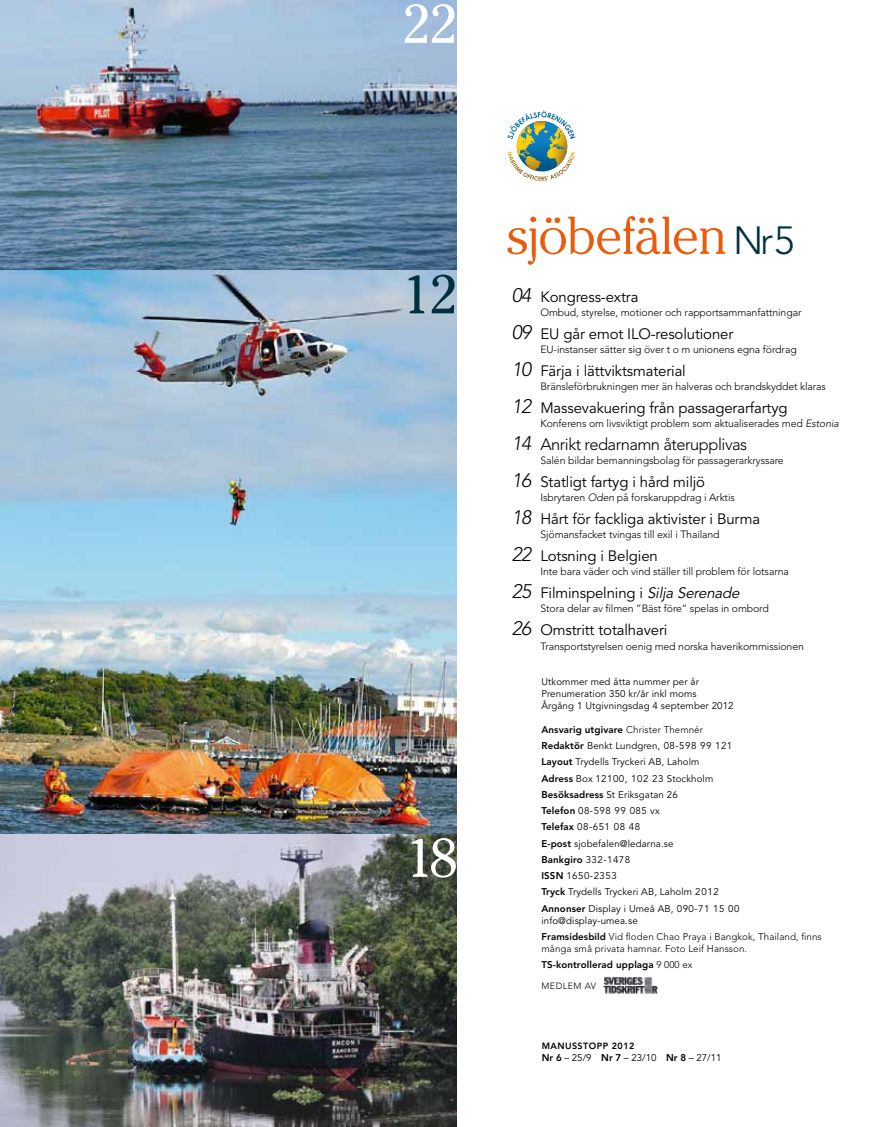
<style>
.page{position:relative;width:893px;height:1127px;background:#fff}
.page>*{position:absolute;margin:0;border:0;box-sizing:border-box;transform-origin:0 0}
.t1{font:54px "Cheltenham";color:#fff}
.t2{font:54px "Cheltenham";color:#00303e}
.t3{font:300 52.95px "Cheltenham";letter-spacing:-.025em;color:#ea5b0b}
.t4{font:300 16.5px "Avenir";letter-spacing:-.03em;color:#000}
.t5{font:15px "Avenir";letter-spacing:-.01em;color:#000}
.t6{font:300 10.5px "Avenir";letter-spacing:-.01em;color:#000}
.t7{font:9.75px/16.2px "Avenir";letter-spacing:.05em;color:#000}
.t8{font:300 9.75px/16.2px "Avenir";letter-spacing:.01em;color:#000}
.t9{font:9.75px/12px "Avenir";letter-spacing:.01em;color:#000}
.t10{font:800 9px "Avenir";letter-spacing:.05em;color:#000}
.t11{font:300 9px "Avenir";letter-spacing:.05em;color:#000}
.s1{font-family:"Avenir";font-size:39px;color:#00303e}
.s2{font-weight:300;font-style:italic;font-size:19.5px}
.s3{font-style:italic}
.s4{font-style:italic;font-size:19.5px}
.s5{font-weight:800}
.s6{font-weight:300}
.s7{font-weight:400}
</style>
<div class="page">
<img style="left:0;top:834px;width:456px;height:293px">
<img style="left:508px;top:111px;width:67px;height:63px">
<img style="left:0;top:0;width:456px;height:270px">
<img style="left:604px;top:976px;width:53px;height:18px">
<img style="left:0;top:270px;width:456px;height:564px">
<h1 class="t1" style="left:402px;top:-9px;width:57px">22</h1>
<h1 class="t2" style="left:402px;top:261px;width:57px">12</h1>
<h1 class="t1" style="left:406px;top:825px;width:53px">18</h1>
<h2 class="t3" style="left:507px;top:205px;width:288px">sjöbefälen <span class="s1">Nr5</span></h2>
<h3 class="t5" style="left:512px;top:288px;width:128px"><span class="s2">04</span> Kongress-extra</h3>
<p class="t6" style="left:540px;top:307px;width:263px">Ombud, styrelse, motioner och rapportsammanfattningar</p>
<h3 class="t5" style="left:512px;top:325px;width:223px"><span class="s2">09</span> EU går emot ILO-resolutioner</h3>
<p class="t6" style="left:512px;top:344px;width:19px">E</p>
<p class="t6" style="left:547px;top:344px;width:252px">U-instanser sätter sig över t o m unionens egna fördrag</p>
<h3 class="t5" style="left:512px;top:362px;width:176px"><span class="s2">10</span> Färja i lättviktsmaterial</h3>
<p class="t6" style="left:540px;top:381px;width:287px">Bränsleförbrukningen mer än halveras och brandskyddet klaras</p>
<h3 class="t5" style="left:512px;top:399px;width:277px"><span class="s2">12</span> Massevakuering från passagerarfartyg</h3>
<p class="t6" style="left:540px;top:418px;width:300px">Konferens om livsviktigt problem som aktualiserades med <span class="s3">Estonia</span></p>
<h3 class="t4" style="left:512px;top:435px;width:237px"><span class="s4">14</span> Anrikt redarnamn återupplivas</h3>
<p class="t6" style="left:540px;top:455px;width:245px">Salén bildar bemanningsbolag för passagerarkryssare</p>
<h3 class="t5" style="left:512px;top:473px;width:195px"><span class="s2">16</span> Statligt fartyg i hård miljö</h3>
<p class="t6" style="left:540px;top:492px;width:196px">Isbrytaren <span class="s3">Oden</span> på forskaruppdrag i Arktis</p>
<h3 class="t5" style="left:512px;top:510px;width:250px"><span class="s2">18</span> Hårt för fackliga aktivister i Burma</h3>
<p class="t6" style="left:540px;top:529px;width:181px">Sjömansfacket tvingas till exil i Thailand</p>
<h3 class="t5" style="left:512px;top:547px;width:148px"><span class="s2">22</span> Lotsning i Belgien</h3>
<p class="t6" style="left:540px;top:566px;width:250px">I nte bara väder och vind ställer till problem för lotsarna</p>
<h3 class="t5" style="left:512px;top:584px;width:233px"><span class="s2">25</span> Filminspelning i <span class="s3">Silja Serenade</span></h3>
<p class="t6" style="left:540px;top:603px;width:230px">Stora delar av filmen ”Bäst före” spelas in ombord</p>
<h3 class="t5" style="left:512px;top:621px;width:157px"><span class="s2">26</span> Omstritt totalhaveri</h3>
<p class="t6" style="left:540px;top:640px;width:265px">Transportstyrelsen oenig med norska haverikommissionen</p>
<p class="t9" style="left:541px;top:676px;width:194px">Utkommer med åtta nummer per år<br>Prenumeration 350 kr/år inkl moms<br>Årgång 1 Utgivningsdag 4 september 2012</p>
<p class="t7" style="left:541px;top:722px;width:192px"><span class="s5">Ansvarig utgivare</span> <span class="s6">Christer Themnér<br></span><span class="s5">Redaktör</span> Benkt Lundgren, 08-598 99 121<br><span class="s5">Layout</span> Trydells Tryckeri AB , Laholm<br><span class="s5">Adress</span> Box 12100, 102 23 Stockholm<br><span class="s5">Besöksadress</span> St Eriksgatan 26<br><span class="s5">Telefon</span> 08-598 99 085 vx<br><span class="s5">Telefax</span> 08-651 08 48<br><span class="s5">E-post</span> sjobefalen@ledarna.se<br><span class="s5">Bankgiro</span> 332-1478<br><span class="s5">ISSN</span></p>
<p class="t7" style="left:541px;top:868px;width:200px;text-indent:25px">1650-2353<br><span class="s5">Tryck</span> Trydells Tryckeri AB, Laholm 2012<br><span class="s5">Annonser</span> Display i Umeå AB, 090-71 15 00</p>
<p class="t8" style="left:541px;top:912px;width:282px"><span class="s7">info@display-umea.se<br></span><span class="s5">Framsidesbild</span> Vid floden Chao Praya i Bangkok, Thailand, finns</p>
<p class="t8" style="left:541px;top:940px;width:207px">många små privata hamnar. Foto Leif Hansson.<br><span class="s5">TS-kontrollerad upplaga</span> 9 000 ex</p>
<p class="t11" style="left:541px;top:980px;width:55px">M edlem av</p>
<p class="t10" style="left:542px;top:1040px;width:94px">MAN USSTOPP 2012</p>
<p class="t9" style="left:542px;top:1051px;width:181px"><span class="s5">N r 6</span> – 25/9 <span class="s5">N r 7</span> – 23/10 <span class="s5">N r 8</span> – 27/11</p>
</div>
